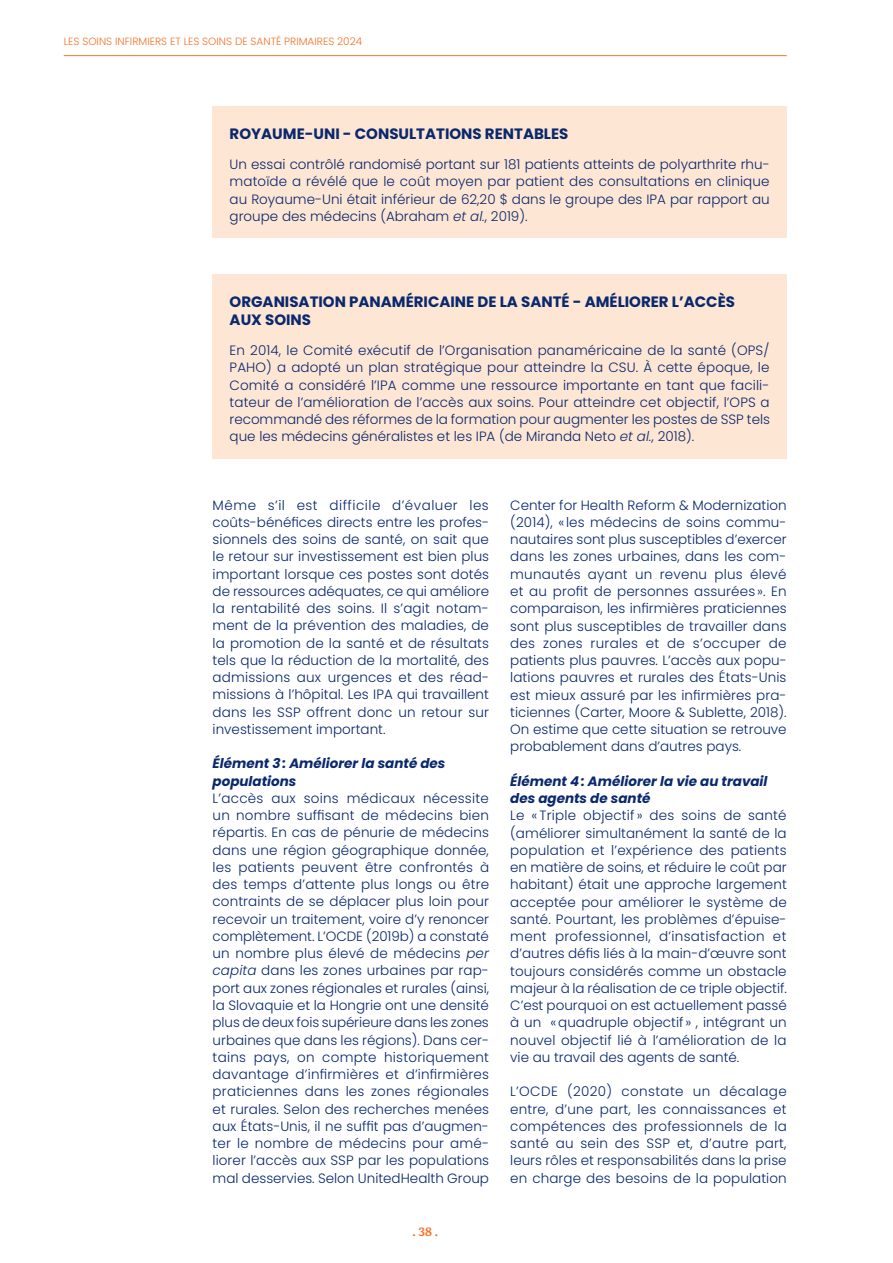
<style>
.page{position:relative;width:893px;height:1263px;background:#fff}
.page>*{position:absolute;margin:0;border:0;box-sizing:border-box;transform-origin:0 0}
.t1{font:700 15px/18px "Poppins";color:#09286d}
.t2{font:300 13.5px/17.2px "Poppins";color:#09286d;text-align:justify}
.t3{font:italic 700 13.5px/17.2px "Poppins";color:#09286d}
.t4{font:600 12px "Literata";color:#f37328}
.t5{font:300 10.5px "Poppins";color:#f37328}
.s1{font-style:italic}
</style>
<div class="page">
<hr style="left:64px;top:55px;width:723px;height:1px;background:#f37328">
<div style="left:213px;top:274px;width:574px;height:184px;background:#fee6d4"></div>
<div style="left:213px;top:106px;width:574px;height:132px;background:#fee6d4"></div>
<p class="t5" style="left:64px;top:35px;width:300px">LES SOINS INFIRMIERS ET LES SOINS DE SANTÉ PRIMAIRES 2024</p>
<p class="t1" style="left:230px;top:125px;width:340px">ROYAUME-UNI - CONSULTATIONS RENTABLES</p>
<p class="t2" style="left:230px;top:156px;width:542px">Un essai contrôlé randomisé portant sur 181 patients atteints de polyarthrite rhu&shy;matoïde a révélé que le coût moyen par patient des consultations en clinique au Royaume-Uni était inférieur de 62,20 $ dans le groupe des IPA par rapport au groupe des médecins (Abraham <span class="s1">et al.</span>, 2019).</p>
<p class="t1" style="left:230px;top:293px;width:507px">ORGANISATION PANAMÉRICAINE DE LA SANTÉ - AMÉLIORER L’ACCÈS<br>AUX SOINS</p>
<p class="t2" style="left:230px;top:342px;width:542px">En 2014, le Comité exécutif de l’Organisation panaméricaine de la santé (OPS/ PAHO) a adopté un plan stratégique pour atteindre la CSU. À cette époque, le Comité a considéré l’IPA comme une ressource importante en tant que facili&shy;tateur de l’amélioration de l’accès aux soins. Pour atteindre cet objectif, l’OPS a recommandé des réformes de la formation pour augmenter les postes de SSP tels que les médecins généralistes et les IPA (de Miranda Neto <span class="s1">et al.</span>, 2018).</p>
<p class="t2" style="left:213px;top:496px;width:278px">Même s’il est difficile d’évaluer les coûts-bénéfices directs entre les profes&shy;sionnels des soins de santé, on sait que le retour sur investissement est bien plus important lorsque ces postes sont dotés de ressources adéquates, ce qui améliore la rentabilité des soins. Il s’agit notam&shy;ment de la prévention des maladies, de la promotion de la santé et de résultats tels que la réduction de la mortalité, des admissions aux urgences et des réad&shy;missions à l’hôpital. Les IPA qui travaillent dans les SSP offrent donc un retour sur investissement important.</p>
<p class="t3" style="left:213px;top:755px;width:234px">Élément 3: Améliorer la santé des populations</p>
<p class="t2" style="left:213px;top:790px;width:278px">L’accès aux soins médicaux nécessite un nombre suffisant de médecins bien répartis. En cas de pénurie de médecins dans une région géographique donnée, les patients peuvent être confrontés à des temps d’attente plus longs ou être contraints de se déplacer plus loin pour recevoir un traitement, voire d’y renoncer complètement. L’OCDE (2019b) a constaté un nombre plus élevé de médecins <span class="s1">per capita</span> dans les zones urbaines par rap&shy;port aux zones régionales et rurales (ainsi, la Slovaquie et la Hongrie ont une densité plus de deux fois supérieure dans les zones urbaines que dans les régions). Dans cer&shy;tains pays, on compte historiquement davantage d’infirmières et d’infirmières praticiennes dans les zones régionales et rurales. Selon des recherches menées aux États-Unis, il ne suffit pas d’augmen&shy;ter le nombre de médecins pour amé&shy;liorer l’accès aux SSP par les populations mal desservies. Selon UnitedHealth Group</p>
<p class="t4" style="left:412px;top:1223px;width:28px">. 38 .</p>
<p class="t2" style="left:510px;top:496px;width:278px">Center for Health Reform &amp; Modernization (2014), « les médecins de soins commu&shy;nautaires sont plus susceptibles d’exercer dans les zones urbaines, dans les com&shy;munautés ayant un revenu plus élevé et au profit de personnes assurées ». En comparaison, les infirmières praticiennes sont plus susceptibles de travailler dans des zones rurales et de s’occuper de patients plus pauvres. L’accès aux popu&shy;lations pauvres et rurales des États-Unis est mieux assuré par les infirmières pra&shy;ticiennes (Carter, Moore &amp; Sublette, 2018).<br>On estime que cette situation se retrouve probablement dans d’autres pays.</p>
<p class="t3" style="left:510px;top:772px;width:259px">Élément 4: Améliorer la vie au travail des agents de santé</p>
<p class="t2" style="left:510px;top:807px;width:278px">Le « Triple objectif » des soins de santé (améliorer simultanément la santé de la population et l’expérience des patients en matière de soins, et réduire le coût par habitant) était une approche largement acceptée pour améliorer le système de santé. Pourtant, les problèmes d’épuise&shy;ment professionnel, d’insatisfaction et d’autres défis liés à la main-d’œuvre sont toujours considérés comme un obstacle majeur à la réalisation de ce triple objectif.<br>C’est pourquoi on est actuellement passé à un «quadruple objectif » , intégrant un nouvel objectif lié à l’amélioration de la vie au travail des agents de santé.</p>
<p class="t2" style="left:510px;top:1083px;width:278px">L’OCDE (2020) constate un décalage entre, d’une part, les connaissances et compétences des professionnels de la santé au sein des SSP et, d’autre part, leurs rôles et responsabilités dans la prise en charge des besoins de la population</p>
</div>
